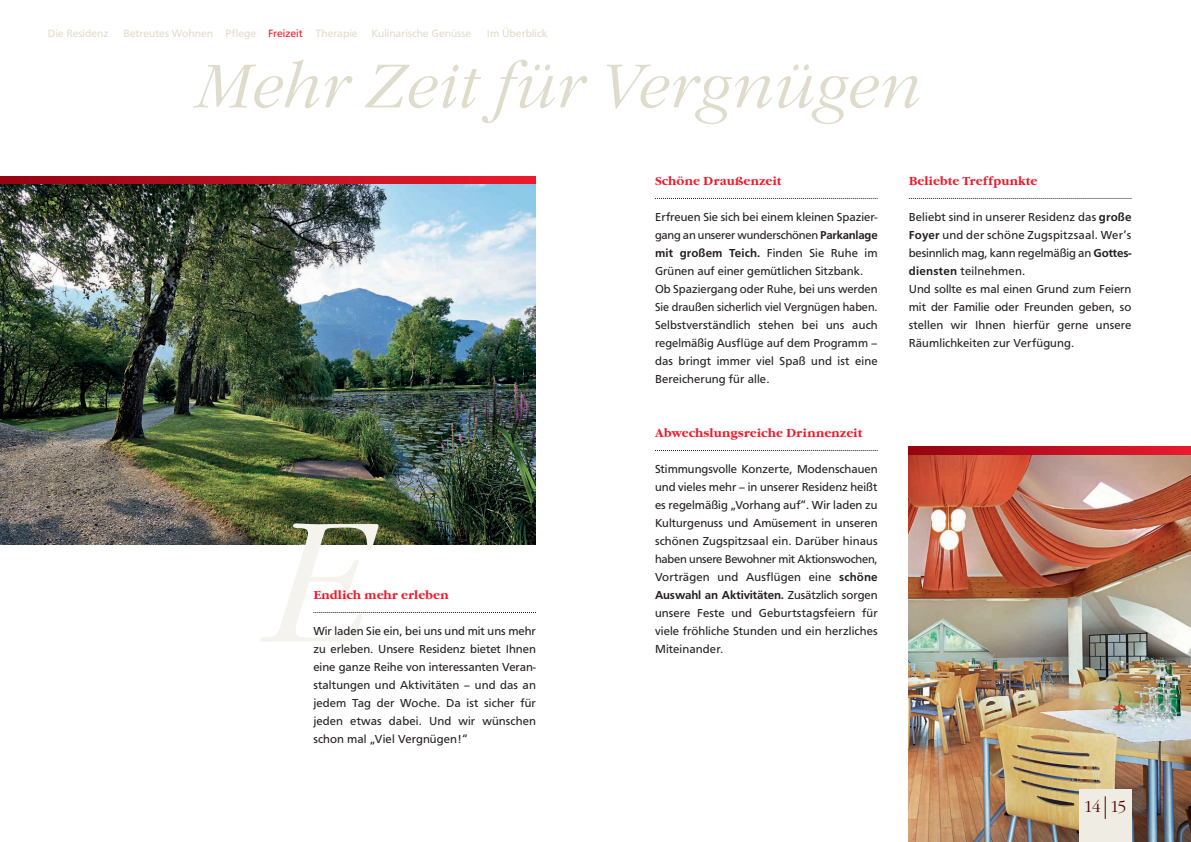
<style>
.page{position:relative;width:1191px;height:842px;background:#fff}
.page>*{position:absolute;margin:0;border:0;box-sizing:border-box;transform-origin:0 0}
.t1{font:italic 300 176px "Garamond Itc T";color:#f4f3ee}
.t2{font:italic 300 64px "Garamond Itc T";color:#e0dccb}
.t3{font:300 16.2px "Garamond Itc T";color:#500}
.t4{font:12px/18px "F015 T";letter-spacing:.01em;color:#231f20;text-align:justify}
.t5{font:700 12px "Garamond Itc T";color:#ee1b2d}
.t6{font:11.8px "F015 T";letter-spacing:-.02em;color:#231f20}
.t7{font:11px "F015 T";color:#e0dccb}
.s1{color:#ee1b2d}
.s2{font-weight:500}
</style>
<div class="page">
<img style="left:908px;top:451px;width:283px;height:391px">
<svg style="left:655px;top:198px;width:222px;height:1px"></svg>
<svg style="left:655px;top:450px;width:222px;height:1px"></svg>
<svg style="left:0;top:177px;width:536px;height:8px"></svg>
<svg style="left:909px;top:447px;width:282px;height:8px"></svg>
<div style="left:1079px;top:789px;width:52px;height:53px;background:#efede3"></div>
<svg style="left:1105px;top:796px;width:1px;height:23px"></svg>
<img style="left:0;top:185px;width:536px;height:360px">
<svg style="left:313px;top:612px;width:223px;height:1px"></svg>
<svg style="left:909px;top:198px;width:222px;height:1px"></svg>
<p class="t7" style="left:48px;top:27px;width:62px">Die Residenz</p>
<p class="t7" style="left:123px;top:27px;width:236px">Betreutes Wohnen Pflege <span class="s1">Freizeit</span> Therapie</p>
<p class="t7" style="left:371px;top:27px;width:101px">Kulinarische Genüsse</p>
<p class="t7" style="left:487px;top:27px;width:62px">Im Überblick</p>
<h2 class="t2" style="left:196px;top:51px;width:727px">Mehr Zeit für Vergnügen</h2>
<h1 class="t1" style="left:264px;top:486px;width:110px">E</h1>
<p class="t5" style="left:313px;top:588px;width:137px">Endlich mehr erleben</p>
<p class="t4" style="left:313px;top:622px;width:224px">Wir laden Sie ein, bei uns und mit uns mehr zu erleben. Unsere Residenz bietet Ihnen eine ganze Reihe von interessanten Veran&shy;staltungen und Aktivitäten – und das an jedem Tag der Woche. Da ist sicher für jeden etwas dabei. Und wir wünschen schon mal „Viel Vergnügen!“</p>
<p class="t5" style="left:655px;top:174px;width:128px">Schöne Draußenzeit</p>
<p class="t4" style="left:655px;top:208px;width:224px">Erfreuen Sie sich bei einem kleinen Spazier-</p>
<p class="t6" style="left:655px;top:228px;width:224px">gang an unserer wunderschönen <span class="s2">Parkanlage</span></p>
<p class="t4" style="left:655px;top:244px;width:224px;text-align:left"><span class="s2">mit großem Teich.</span> Finden Sie Ruhe im Grünen auf einer gemütlichen Sitzbank.<br>Ob Spaziergang oder Ruhe, bei uns werden Sie draußen sicherlich viel Vergnügen haben.<br>Selbstverständlich stehen bei uns auch regelmäßig Ausflüge auf dem Programm – das bringt immer viel Spaß und ist eine Bereicherung für alle.</p>
<p class="t5" style="left:655px;top:426px;width:209px">Abwechslungsreiche Drinnenzeit</p>
<p class="t4" style="left:655px;top:460px;width:224px">Stimmungsvolle Konzerte, Modenschauen und vieles mehr – in unserer Residenz heißt es regelmäßig „Vorhang auf“. Wir laden zu Kulturgenuss und Amüsement in unseren schönen Zugspitzsaal ein. Darüber hinaus</p>
<p class="t6" style="left:655px;top:552px;width:224px">haben unsere Bewohner mit Aktionswochen,</p>
<p class="t4" style="left:655px;top:568px;width:224px">Vorträgen und Ausflügen eine <span class="s2">schöne Auswahl an Aktivitäten.</span> Zusätzlich sorgen unsere Feste und Geburtstagsfeiern für viele fröhliche Stunden und ein herzliches Miteinander.</p>
<p class="t5" style="left:909px;top:174px;width:130px">Beliebte Treffpunkte</p>
<p class="t4" style="left:909px;top:208px;width:224px;text-align:left">Beliebt sind in unserer Residenz das <span class="s2">große Foyer</span> und der schöne Zugspitzsaal. Wer’s besinnlich mag, kann regelmäßig an <span class="s2">Gottes&shy;diensten</span> teilnehmen.<br>Und sollte es mal einen Grund zum Feiern mit der Familie oder Freunden geben, so stellen wir Ihnen hierfür gerne unsere Räumlichkeiten zur Verfügung.</p>
<h3 class="t3" style="left:1084px;top:798px;width:44px">14 15</h3>
</div>
